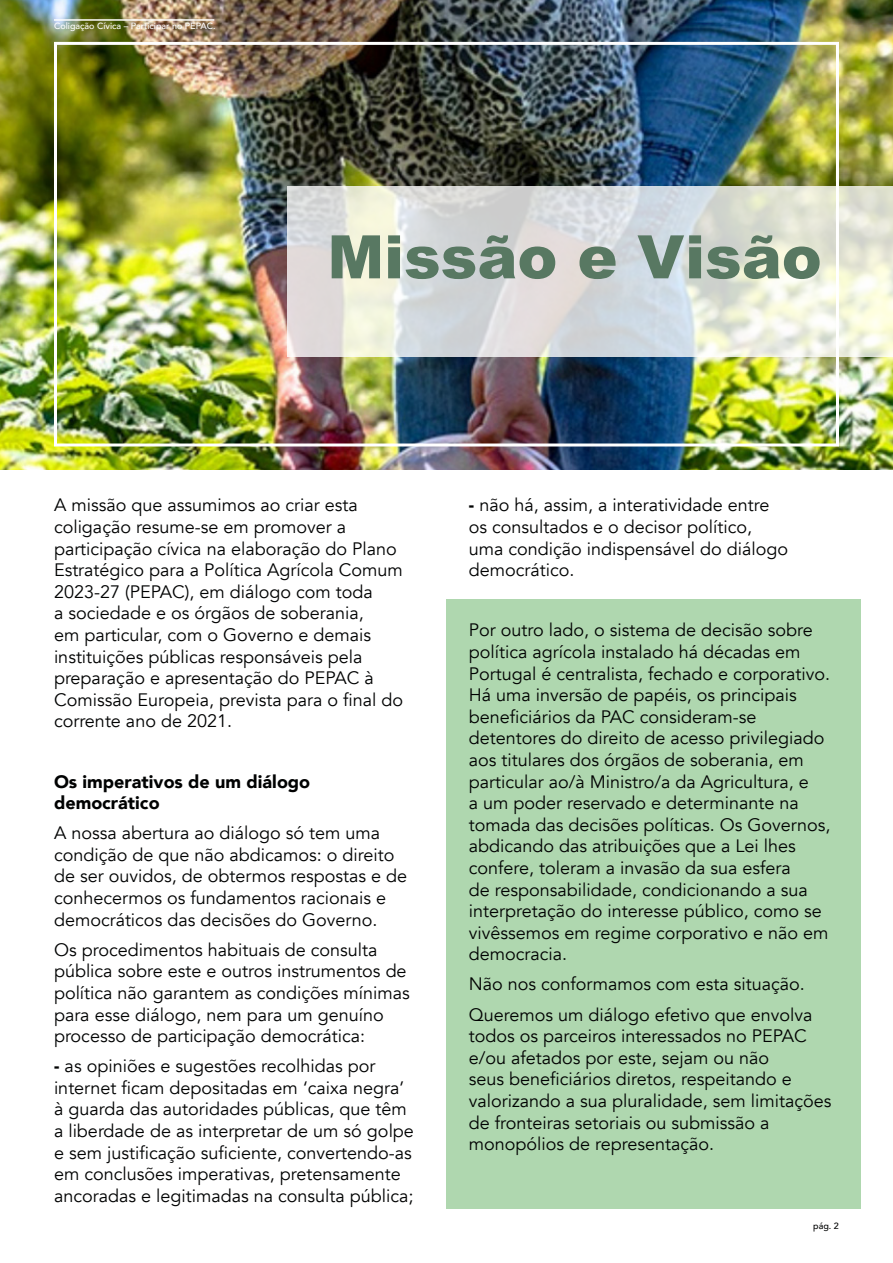
<style>
.page{position:relative;width:893px;height:1263px;background:#fff}
.page>*{position:absolute;margin:0;border:0;box-sizing:border-box;transform-origin:0 0}
.t1{font:900 60px "Arial";color:#587862}
.t2{font:18px/21.6px "Avenir";color:#010202}
.t3{font:900 18px/21.6px "Avenir";color:#010202}
.t4{font:500 9px "Avenir";color:#fff}
.t5{font:500 9px "Avenir";color:#010202}
.s1{font-weight:900}
</style>
<div class="page">
<div style="left:446px;top:600px;width:415px;height:609px;background:#afd7af"></div>
<img style="left:0;top:0;width:893px;height:470px">
<img style="left:0;top:0;width:1px;height:326px">
<svg style="left:287px;top:186px;width:606px;height:170px;background:#dee0db"></svg>
<div style="left:54px;top:42px;width:785px;height:404px;border:3px solid #fff"></div>
<hr style="left:54px;top:19px;width:160px;height:2px;background:#fff">
<p class="t4" style="left:54px;top:18px;width:163px">Coligação Cívica – Participar no PEPAC.</p>
<h1 class="t1" style="left:327px;top:213px;width:496px">Missão e Visão</h1>
<p class="t2" style="left:54px;top:495px;width:351px">A missão que assumimos ao criar esta coligação resume-se em promover a participação cívica na elaboração do Plano Estratégico para a Política Agrícola Comum 2023-27 (PEPAC), em diálogo com toda<br>a sociedade e os órgãos de soberania,<br>em particular, com o Governo e demais instituições públicas responsáveis pela preparação e apresentação do PEPAC à Comissão Europeia, prevista para o final do corrente ano de 2021.</p>
<p class="t3" style="left:54px;top:770px;width:258px">Os imperativos de um diálogo democrático</p>
<p class="t2" style="left:54px;top:822px;width:355px">A nossa abertura ao diálogo só tem uma condição de que não abdicamos: o direito de ser ouvidos, de obtermos respostas e de conhecermos os fundamentos racionais e democráticos das decisões do Governo.</p>
<p class="t2" style="left:54px;top:939px;width:357px">Os procedimentos habituais de consulta pública sobre este e outros instrumentos de política não garantem as condições mínimas para esse diálogo, nem para um genuíno processo de participação democrática:</p>
<p class="t2" style="left:54px;top:1055px;width:361px"><span class="s1">-</span> as opiniões e sugestões recolhidas por internet ficam depositadas em ‘caixa negra’ à guarda das autoridades públicas, que têm a liberdade de as interpretar de um só golpe e sem justificação suficiente, convertendo-as em conclusões imperativas, pretensamente ancoradas e legitimadas na consulta pública;</p>
<p class="t2" style="left:469px;top:495px;width:321px"><span class="s1">-</span> não há, assim, a interatividade entre os consultados e o decisor político, uma condição indispensável do diálogo democrático.</p>
<p class="t2" style="left:469px;top:620px;width:363px">Por outro lado, o sistema de decisão sobre política agrícola instalado há décadas em Portugal é centralista, fechado e corporativo.<br>Há uma inversão de papéis, os principais beneficiários da PAC consideram-se detentores do direito de acesso privilegiado aos titulares dos órgãos de soberania, em particular ao/à Ministro/a da Agricultura, e<br>a um poder reservado e determinante na tomada das decisões políticas. Os Governos, abdicando das atribuições que a Lei lhes confere, toleram a invasão da sua esfera<br>de responsabilidade, condicionando a sua interpretação do interesse público, como se vivêssemos em regime corporativo e não em democracia.</p>
<p class="t2" style="left:469px;top:969px;width:345px;line-height:30.2px">Não nos conformamos com esta situação.<br>Queremos um diálogo efetivo que envolva</p>
<p class="t2" style="left:469px;top:1025px;width:364px">todos os parceiros interessados no PEPAC e/ou afetados por este, sejam ou não<br>seus beneficiários diretos, respeitando e valorizando a sua pluralidade, sem limitações de fronteiras setoriais ou submissão a monopólios de representação.</p>
<p class="t5" style="left:813px;top:1218px;width:27px">pág. 2</p>
</div>
